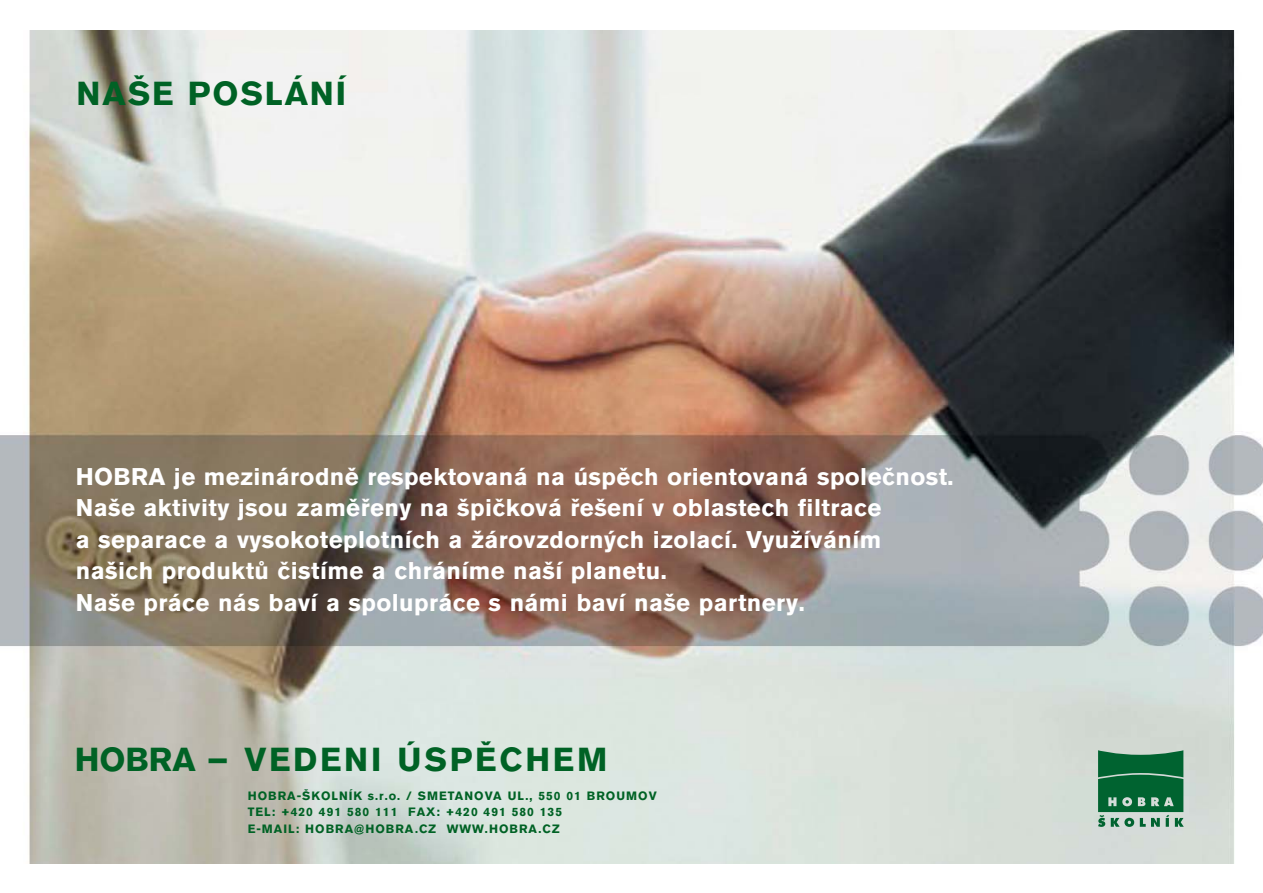
<style>
.page{position:relative;width:1263px;height:893px;background:#fff}
.page>*{position:absolute;margin:0;border:0;box-sizing:border-box;transform-origin:0 0}
.t1{font:700 33px "Akzidenz Grotesk CE";letter-spacing:.085em;color:#006225}
.t2{font:700 33px "Akzidenz Grotesk CE";letter-spacing:.055em;color:#006225}
.t3{font:700 24px/31.5px "Akzidenz Grotesk CE";letter-spacing:.015em;color:#fff}
.t4{font:700 12px/16.5px "Akzidenz Grotesk CE";letter-spacing:.085em;color:#006225}
</style>
<div class="page">
<img style="left:0;top:30px;width:1263px;height:834px">
<svg style="left:1098px;top:750px;width:86px;height:77px;background:#35815a"></svg>
<h1 class="t2" style="left:77px;top:81px;width:271px">NAŠE POSLÁNÍ</h1>
<p class="t3" style="left:76px;top:463px;width:879px">HOBRA je mezinárodně respektovaná na úspěch orientovaná společnost.<br>Naše aktivity jsou zaměřeny na špičková řešení v oblastech filtrace<br>a separace a vysokoteplotních a žárovzdorných izolací. Využíváním našich produktů čistíme a chráníme naší planetu.<br>Naše práce nás baví a spolupráce s námi baví naše partnery.</p>
<h1 class="t1" style="left:75px;top:747px;width:534px">HOBRA – VEDENI ÚSPĚCHEM</h1>
<p class="t4" style="left:248px;top:788px;width:411px">HOBRA-ŠKOLNÍK s.r.o. / SMETANOVA UL., 550 01 BROUMOV<br>TEL: +420 491 580 111 FAX: +420 491 580 135<br>E-MAIL: HOBRA@HOBRA.CZ WWW.HOBRA.CZ</p>
</div>
